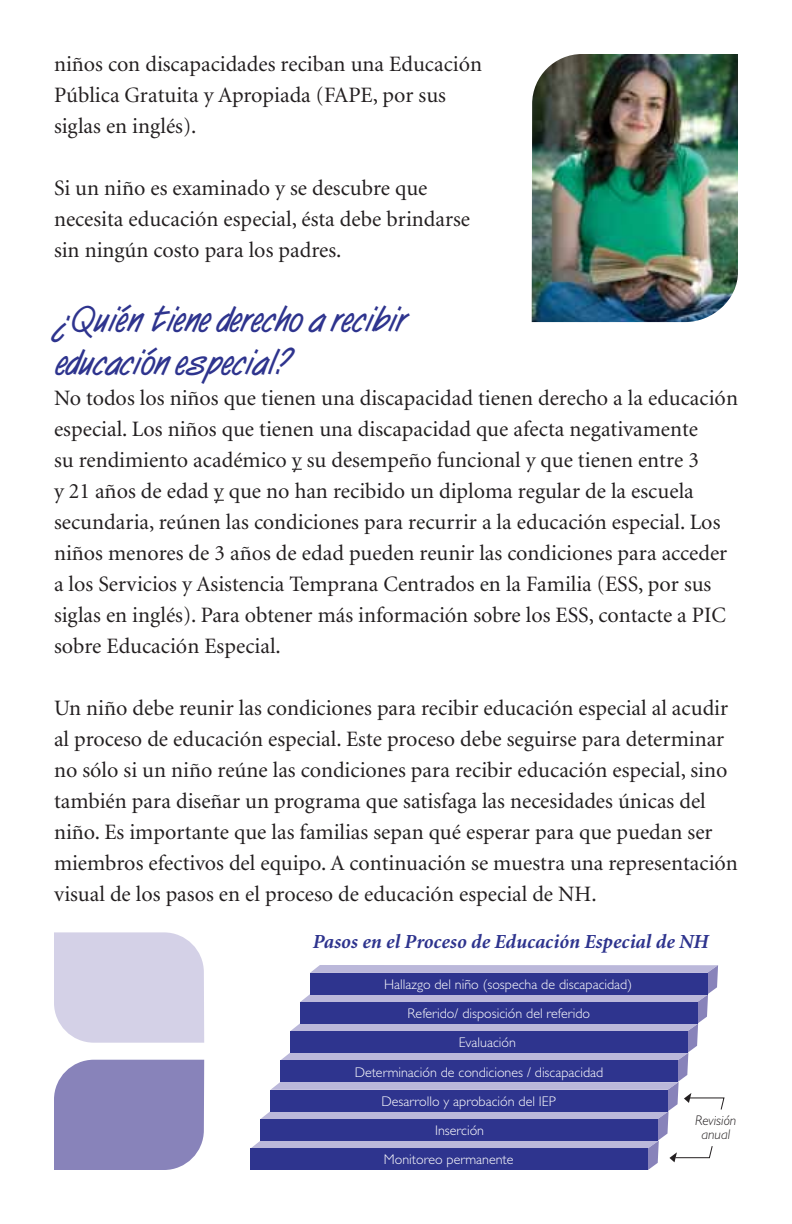
<style>
.page{position:relative;width:792px;height:1224px;background:#fff}
.page>*{position:absolute;margin:0;border:0;box-sizing:border-box;transform-origin:0 0}
.t1{font:700 36px/43.2px "Surf Style";color:#2e348e}
.t2{font:22px/31px "Minion";color:#231f20}
.t3{font:italic 700 20px "Minion";color:#2e348e}
.t4{font:300 14px "Gill Sans";color:#fff}
.t5{font:italic 300 14px/14px "Gill Sans";color:#231f20;text-align:center}
</style>
<div class="page">
<div style="left:54px;top:932px;width:150px;height:111px;background:#d4d1e7"></div>
<div style="left:54px;top:1060px;width:150px;height:110px;background:#8883ba"></div>
<svg style="left:251px;top:965px;width:474px;height:205px;background:#6a6eae"></svg>
<img style="left:532px;top:54px;width:206px;height:268px">
<p class="t2" style="left:54px;top:49px;width:430px">niños con discapacidades reciban una Educación<br>Pública Gratuita y Apropiada (FAPE, por sus siglas en inglés).</p>
<p class="t2" style="left:54px;top:173px;width:418px">Si un niño es examinado y se descubre que necesita educación especial, ésta debe brindarse sin ningún costo para los padres.</p>
<h1 class="t1" style="left:54px;top:298px;width:352px">¿Quién tiene derecho a recibir educación especial?</h1>
<p class="t2" style="left:54px;top:383px;width:686px">No todos los niños que tienen una discapacidad tienen derecho a la educación especial. Los niños que tienen una discapacidad que afecta negativamente<br>su rendimiento académico y su desempeño funcional y que tienen entre 3<br>y 21 años de edad y que no han recibido un diploma regular de la escuela secundaria, reúnen las condiciones para recurrir a la educación especial. Los niños menores de 3 años de edad pueden reunir las condiciones para acceder a los Servicios y Asistencia Temprana Centrados en la Familia (ESS, por sus siglas en inglés). Para obtener más información sobre los ESS, contacte a PIC sobre Educación Especial.</p>
<p class="t2" style="left:54px;top:693px;width:685px">Un niño debe reunir las condiciones para recibir educación especial al acudir al proceso de educación especial. Este proceso debe seguirse para determinar no sólo si un niño reúne las condiciones para recibir educación especial, sino también para diseñar un programa que satisfaga las necesidades únicas del niño. Es importante que las familias sepan qué esperar para que puedan ser miembros efectivos del equipo. A continuación se muestra una representación visual de los pasos en el proceso de educación especial de NH.</p>
<p class="t3" style="left:312px;top:931px;width:397px">Pasos en el Proceso de Educación Especial de NH</p>
<p class="t4" style="left:384px;top:976px;width:249px">Hallazgo del niño (sospecha de discapacidad)</p>
<p class="t4" style="left:408px;top:1006px;width:184px">Referido/ disposición del referido</p>
<p class="t4" style="left:459px;top:1034px;width:59px">Evaluación</p>
<p class="t4" style="left:355px;top:1064px;width:250px">Determinación de condiciones / discapacidad</p>
<p class="t4" style="left:382px;top:1093px;width:176px">Desarrollo y aprobación del IEP</p>
<p class="t4" style="left:435px;top:1123px;width:51px">Inserción</p>
<p class="t4" style="left:384px;top:1152px;width:131px">Monitoreo permanente</p>
<p class="t5" style="left:695px;top:1114px;width:43px">Revisión anual</p>
</div>
